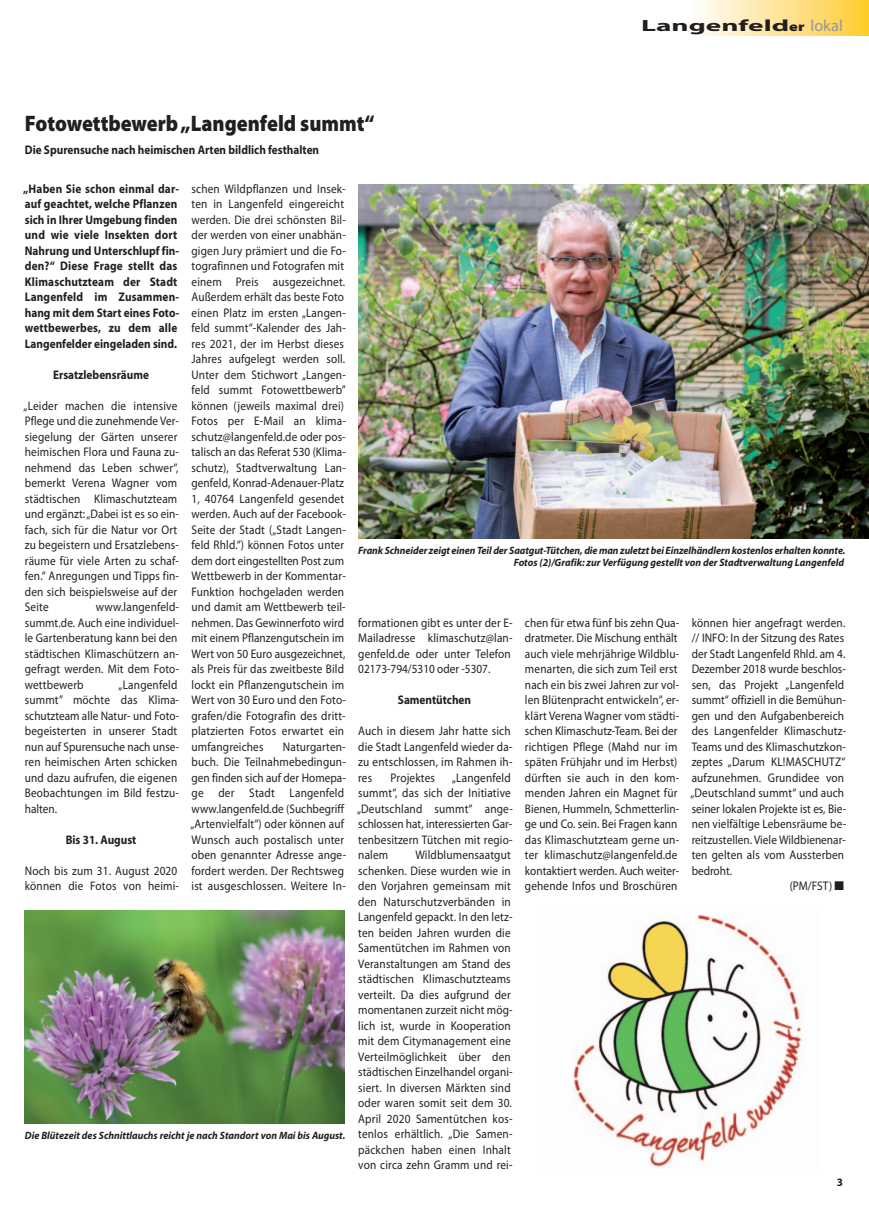
<style>
.page{position:relative;width:869px;height:1205px;background:#fff}
.page>*{position:absolute;margin:0;border:0;box-sizing:border-box;transform-origin:0 0}
.t1{font:900 22.5px "Myriad Pro";color:#231f20;scale:.9 1}
.t2{font:700 16.25px "Myriad Pro";color:#231f20;scale:1.8 1}
.t3{font:12.5px/15.5px "Myriad Pro";letter-spacing:.015em;color:#231f20;scale:.9 1}
.t4{font:700 12.5px/15.5px "Myriad Pro";color:#231f20;scale:.9 1}
.t5{font:italic 700 10.62px/12.5px "Myriad Pro";color:#231f20;text-align:right;scale:.95 1}
.s1{font-weight:900;font-size:13px}
.s2{font-weight:400;color:#939598}
</style>
<div class="page">
<div style="left:691px;top:0;width:177px;height:35px;background:linear-gradient(to right,#fefdff,#ffcc32)"></div>
<img style="left:358px;top:184px;width:510px;height:355px">
<img style="left:25px;top:911px;width:319px;height:212px">
<img style="left:572px;top:914px;width:232px;height:253px">
<h2 class="t2" style="left:641px;top:20px;width:113px">Langenfeld<span class="s1">er</span> <span class="s2">lokal</span></h2>
<h1 class="t1" style="left:25px;top:115px;width:390px">Fotowettbewerb „Langenfeld summt“</h1>
<p class="t4" style="left:25px;top:144px;width:328px">Die Spurensuche nach heimischen Arten bildlich festhalten</p>
<p class="t4" style="left:23px;top:182px;width:175px">„Haben Sie schon einmal dar&shy;auf geachtet, welche Pflanzen sich in Ihrer Umgebung finden und wie viele Insekten dort<br>Nahrung und Unterschlupf fin&shy;den?“ Diese Frage stellt das<br>Klimaschutzteam der Stadt<br>Langenfeld im Zusammen&shy;hang mit dem Start eines Foto&shy;wettbewerbes, zu dem alle<br>Langenfelder eingeladen sind.</p>
<p class="t4" style="left:53px;top:368px;width:108px">Ersatzlebensräume</p>
<p class="t3" style="left:24px;top:399px;width:174px">„Leider machen die intensive<br>Pflege und die zunehmende Ver&shy;siegelung der Gärten unserer heimischen Flora und Fauna zu&shy;nehmend das Leben schwer“, bemerkt Verena Wagner vom städtischen Klimaschutzteam und ergänzt: „Dabei ist es so ein&shy;fach, sich für die Natur vor Ort zu begeistern und Ersatzlebens&shy;räume für viele Arten zu schaf&shy;fen.“ Anregungen und Tipps fin&shy;den sich beispielsweise auf der<br>Seite</p>
<p class="t3" style="left:191px;top:182px;width:173px">schen Wildpflanzen und Insek&shy;ten in Langenfeld eingereicht werden. Die drei schönsten Bil&shy;der werden von einer unabhän&shy;gigen Jury prämiert und die Fo&shy;tografinnen und Fotografen mit einem Preis ausgezeichnet.<br>Außerdem erhält das beste Foto einen Platz im ersten „Langen&shy;feld summt“-Kalender des Jah&shy;res 2021, der im Herbst dieses<br>Jahres aufgelegt werden soll.<br>Unter dem Stichwort „Langen&shy;feld summt Fotowettbewerb” können (jeweils maximal drei)<br>Fotos per E-Mail an klima&shy;schutz@langenfeld.de oder pos&shy;talisch an das Referat 530 (Klima&shy;schutz), Stadtverwaltung Lan&shy;genfeld, Konrad-Adenauer-Platz<br>1, 40764 Langenfeld gesendet werden. Auch auf der Facebook-<br>Seite der Stadt („Stadt Langen&shy;feld Rhld.“) können Fotos unter dem dort eingestellten Post zum<br>Wettbewerb in der Kommentar-<br>Funktion hochgeladen werden und damit am Wettbewerb teil&shy;nehmen. Das Gewinnerfoto wird mit einem Pflanzengutschein im<br>Wert von 50 Euro ausgezeichnet, als Preis für das zweitbeste Bild lockt ein Pflanzengutschein im<br>Wert von 30 Euro und den Foto&shy;grafen/die Fotografin des dritt&shy;platzierten Fotos erwartet ein umfangreiches</p>
<p class="t5" style="left:358px;top:545px;width:514px">Frank Schneider zeigt einen Teil der Saatgut-Tütchen, die man zuletzt bei Einzelhändlern kostenlos erhalten konnte.<br>Fotos (2)/Grafik: zur Verfügung gestellt von der Stadtverwaltung Langenfeld</p>
<p class="t3" style="left:25px;top:600px;width:173px;text-indent:71px">www.langenfeld&shy;summt.de. Auch eine individuel&shy;le Gartenberatung kann bei den städtischen Klimaschützern an&shy;gefragt werden. Mit dem Foto&shy;wettbewerb</p>
<p class="t3" style="left:358px;top:616px;width:173px">formationen gibt es unter der E-<br>Mailadresse klimaschutz@lan&shy;genfeld.de oder unter Telefon<br>02173-794/5310 oder -5307.</p>
<p class="t4" style="left:397px;top:693px;width:83px">Samentütchen</p>
<p class="t3" style="left:358px;top:724px;width:173px">Auch in diesem Jahr hatte sich die Stadt Langenfeld wieder da&shy;zu entschlossen, im Rahmen ih&shy;res</p>
<p class="t3" style="left:524px;top:616px;width:173px">chen für etwa fünf bis zehn Qua&shy;dratmeter. Die Mischung enthält auch viele mehrjährige Wildblu&shy;menarten, die sich zum Teil erst nach ein bis zwei Jahren zur vol&shy;len Blütenpracht entwickeln“, er&shy;klärt Verena Wagner vom städti&shy;schen Klimaschutz-Team. Bei der richtigen Pflege (Mahd nur im späten Frühjahr und im Herbst) dürften sie auch in den kom&shy;menden Jahren ein Magnet für<br>Bienen, Hummeln, Schmetterlin&shy;ge und Co. sein. Bei Fragen kann das Klimaschutzteam gerne un&shy;ter klimaschutz@langenfeld.de kontaktiert werden. Auch weiter&shy;gehende Infos und Broschüren</p>
<p class="t3" style="left:691px;top:616px;width:172px">können hier angefragt werden.</p>
<p class="t3" style="left:691px;top:631px;width:171px">// INFO: In der Sitzung des Rates</p>
<p class="t3" style="left:691px;top:647px;width:172px">der Stadt Langenfeld Rhld. am 4.</p>
<p class="t3" style="left:691px;top:662px;width:173px">Dezember 2018 wurde beschlos-</p>
<p class="t3" style="left:691px;top:678px;width:171px">sen, das Projekt „Langenfeld</p>
<p class="t3" style="left:691px;top:693px;width:173px">summt“ offiziell in die Bemühun-</p>
<p class="t3" style="left:691px;top:709px;width:171px">gen und den Aufgabenbereich</p>
<p class="t3" style="left:691px;top:724px;width:173px">des Langenfelder Klimaschutz-</p>
<p class="t3" style="left:691px;top:740px;width:173px">Teams und des Klimaschutzkon-</p>
<p class="t3" style="left:691px;top:755px;width:172px">zeptes „Darum KL!MASCHUTZ“</p>
<p class="t3" style="left:691px;top:771px;width:171px">aufzunehmen. Grundidee von</p>
<p class="t3" style="left:690px;top:786px;width:172px">„Deutschland summt“ und auch</p>
<p class="t3" style="left:691px;top:802px;width:173px">seiner lokalen Projekte ist es, Bie-</p>
<p class="t3" style="left:691px;top:817px;width:173px">nen vielfältige Lebensräume be-</p>
<p class="t3" style="left:691px;top:833px;width:173px">reitzustellen. Viele Wildbienenar-</p>
<p class="t3" style="left:691px;top:848px;width:171px">ten gelten als vom Aussterben</p>
<p class="t3" style="left:691px;top:864px;width:46px">bedroht.</p>
<p class="t3" style="left:789px;top:879px;width:62px">(PM/FST) ■</p>
<p class="t3" style="left:25px;top:678px;width:173px;text-indent:94px">„Langenfeld summt” möchte das Klima&shy;schutzteam alle Natur- und Foto&shy;begeisterten in unserer Stadt nun auf Spurensuche nach unse&shy;ren heimischen Arten schicken und dazu aufrufen, die eigenen<br>Beobachtungen im Bild festzu&shy;halten.</p>
<p class="t4" style="left:66px;top:833px;width:80px">Bis 31. August</p>
<p class="t3" style="left:25px;top:864px;width:173px">Noch bis zum 31. August 2020 können die Fotos von heimi-</p>
<p class="t3" style="left:190px;top:740px;width:174px;text-indent:92px">Naturgarten&shy;buch. Die Teilnahmebedingun&shy;gen finden sich auf der Homepa&shy;ge der Stadt Langenfeld www.langenfeld.de (Suchbegriff „Artenvielfalt“) oder können auf<br>Wunsch auch postalisch unter oben genannter Adresse ange&shy;fordert werden. Der Rechtsweg ist ausgeschlossen. Weitere In-</p>
<p class="t3" style="left:357px;top:771px;width:174px;text-indent:95px">„Langenfeld summt“, das sich der Initiative „Deutschland summt“ ange&shy;schlossen hat, interessierten Gar&shy;tenbesitzern Tütchen mit regio&shy;nalem</p>
<p class="t3" style="left:390px;top:771px;width:51px">Projektes</p>
<p class="t3" style="left:358px;top:848px;width:173px;text-indent:57px">Wildblumensaatgut schenken. Diese wurden wie in den Vorjahren gemeinsam mit den Naturschutzverbänden in<br>Langenfeld gepackt. In den letz&shy;ten beiden Jahren wurden die<br>Samentütchen im Rahmen von<br>Veranstaltungen am Stand des städtischen Klimaschutzteams verteilt. Da dies aufgrund der momentanen zurzeit nicht mög&shy;lich ist, wurde in Kooperation mit dem Citymanagement eine<br>Verteilmöglichkeit über den städtischen Einzelhandel organi&shy;siert. In diversen Märkten sind oder waren somit seit dem 30.<br>April 2020 Samentütchen kos&shy;tenlos erhältlich. „Die Samen&shy;päckchen haben einen Inhalt von circa zehn Gramm und rei-</p>
<p class="t5" style="left:25px;top:1129px;width:339px">Die Blütezeit des Schnittlauchs reicht je nach Standort von Mai bis August.</p>
</div>
